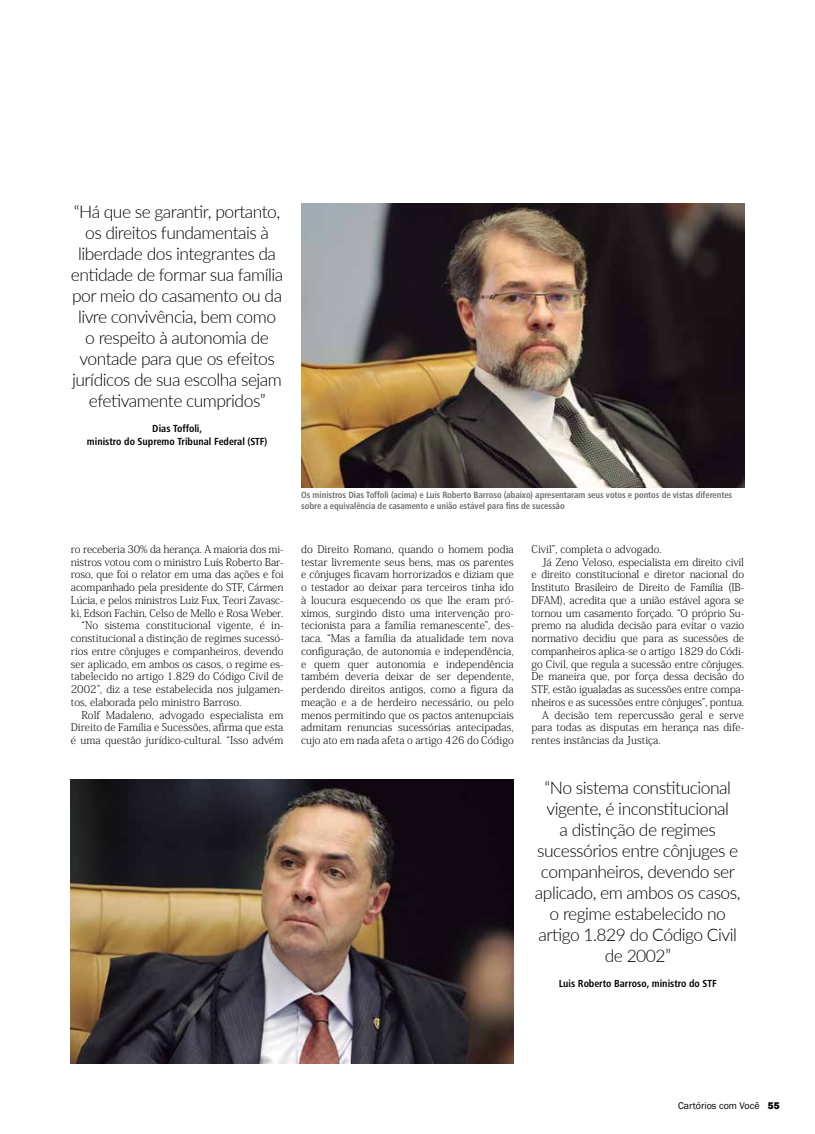
<style>
.page{position:relative;width:815px;height:1134px;background:#fff}
.page>*{position:absolute;margin:0;border:0;box-sizing:border-box;transform-origin:0 0}
.t1{font:300 17.5px/21px "Lato";letter-spacing:-.03em;color:#000;text-align:center}
.t2{font:200 10.62px/12.8px "Koz Min Pro";letter-spacing:-.01em;color:#000;text-align:justify}
.t3{font:700 condensed 10.62px/12.8px "Frutiger Next LT";color:#000;text-align:center}
.t4{font:10px "Franklin Gothic";color:#000}
.t5{font:700 condensed 9.38px/11.2px "Frutiger Next LT";letter-spacing:-.01em;color:#6d6e71}
.s1{font-weight:800}
</style>
<div class="page">
<img style="left:301px;top:204px;width:443px;height:283px">
<img style="left:71px;top:780px;width:443px;height:283px">
<p class="t1" style="left:71px;top:200px;width:214px">“Há que se garantir, portanto, os direitos fundamentais à liberdade dos integrantes da entidade de formar sua família por meio do casamento ou da livre convivência, bem como<br>o respeito à autonomia de vontade para que os efeitos jurídicos de sua escolha sejam efetivamente cumpridos”</p>
<p class="t3" style="left:87px;top:422px;width:182px">Dias Toffoli,<br>ministro do Supremo Tribunal Federal (STF)</p>
<p class="t2" style="left:71px;top:542px;width:214px">ro receberia 30% da herança. A maioria dos mi-</p>
<p class="t2" style="left:71px;top:555px;width:214px">nistros votou com o ministro Luís Roberto Bar-</p>
<p class="t2" style="left:71px;top:568px;width:214px">roso, que foi o relator em uma das ações e foi</p>
<p class="t2" style="left:71px;top:580px;width:214px">acompanhado pela presidente do STF, Cármen</p>
<p class="t2" style="left:71px;top:593px;width:214px">Lúcia, e pelos ministros Luiz Fux, Teori Zavasc-</p>
<p class="t2" style="left:71px;top:606px;width:214px">ki, Edson Fachin, Celso de Mello e Rosa Weber.</p>
<p class="t2" style="left:81px;top:619px;width:203px">“No sistema constitucional vigente, é in-</p>
<p class="t2" style="left:71px;top:631px;width:214px">constitucional a distinção de regimes sucessó-</p>
<p class="t2" style="left:71px;top:644px;width:214px">rios entre cônjuges e companheiros, devendo</p>
<p class="t2" style="left:71px;top:657px;width:214px">ser aplicado, em ambos os casos, o regime es-</p>
<p class="t2" style="left:71px;top:670px;width:214px">tabelecido no artigo 1.829 do Código Civil de</p>
<p class="t2" style="left:71px;top:682px;width:214px">2002”, diz a tese estabelecida nos julgamen-</p>
<p class="t2" style="left:71px;top:695px;width:172px">tos, elaborada pelo ministro Barroso.</p>
<p class="t2" style="left:81px;top:708px;width:203px">Rolf Madaleno, advogado especialista em</p>
<p class="t2" style="left:71px;top:721px;width:214px">Direito de Família e Sucessões, afirma que esta</p>
<p class="t2" style="left:71px;top:733px;width:214px">é uma questão jurídico-cultural. “Isso advém</p>
<p class="t5" style="left:301px;top:489px;width:433px">Os ministros Dias Toffoli (acima) e Luís Roberto Barroso (abaixo) apresentaram seus votos e pontos de vistas diferentes sobre a equivalência de casamento e união estável para fins de sucessão</p>
<p class="t2" style="left:301px;top:542px;width:214px">do Direito Romano, quando o homem podia testar livremente seus bens, mas os parentes e cônjuges ficavam horrorizados e diziam que o testador ao deixar para terceiros tinha ido à loucura esquecendo os que lhe eram pró&shy;ximos, surgindo disto uma intervenção pro&shy;tecionista para a família remanescente”, des&shy;taca. “Mas a família da atualidade tem nova configuração, de autonomia e independência, e quem quer autonomia e independência também deveria deixar de ser dependente, perdendo direitos antigos, como a figura da meação e a de herdeiro necessário, ou pelo menos permitindo que os pactos antenupciais admitam renuncias sucessórias antecipadas, cujo ato em nada afeta o artigo 426 do Código</p>
<p class="t2" style="left:532px;top:542px;width:132px">Civil”, completa o advogado.</p>
<p class="t2" style="left:542px;top:555px;width:203px">Já Zeno Veloso, especialista em direito civil</p>
<p class="t2" style="left:532px;top:568px;width:214px">e direito constitucional e diretor nacional do</p>
<p class="t2" style="left:532px;top:580px;width:214px">Instituto Brasileiro de Direito de Família (IB-</p>
<p class="t2" style="left:532px;top:593px;width:214px">DFAM), acredita que a união estável agora se</p>
<p class="t2" style="left:532px;top:606px;width:214px">tornou um casamento forçado. “O próprio Su-</p>
<p class="t2" style="left:532px;top:619px;width:214px">premo na aludida decisão para evitar o vazio</p>
<p class="t2" style="left:532px;top:631px;width:214px">normativo decidiu que para as sucessões de</p>
<p class="t2" style="left:532px;top:644px;width:214px">companheiros aplica-se o artigo 1829 do Códi-</p>
<p class="t2" style="left:532px;top:657px;width:214px">go Civil, que regula a sucessão entre cônjuges.</p>
<p class="t2" style="left:532px;top:670px;width:214px">De maneira que, por força dessa decisão do</p>
<p class="t2" style="left:532px;top:682px;width:214px">STF, estão igualadas as sucessões entre compa-</p>
<p class="t2" style="left:532px;top:695px;width:214px">nheiros e as sucessões entre cônjuges”, pontua.</p>
<p class="t2" style="left:542px;top:708px;width:203px">A decisão tem repercussão geral e serve</p>
<p class="t2" style="left:532px;top:721px;width:214px">para todas as disputas em herança nas dife-</p>
<p class="t2" style="left:532px;top:733px;width:131px">rentes instâncias da Justiça.</p>
<h1 class="t1" style="left:535px;top:776px;width:207px">“No sistema constitucional vigente, é inconstitucional<br>a distinção de regimes sucessórios entre cônjuges e companheiros, devendo ser aplicado, em ambos os casos, o regime estabelecido no artigo 1.829 do Código Civil de 2002”</h1>
<p class="t3" style="left:559px;top:977px;width:159px">Luis Roberto Barroso, ministro do STF</p>
<p class="t4" style="left:678px;top:1099px;width:103px">Cartórios com Você <span class="s1">55</span></p>
</div>
